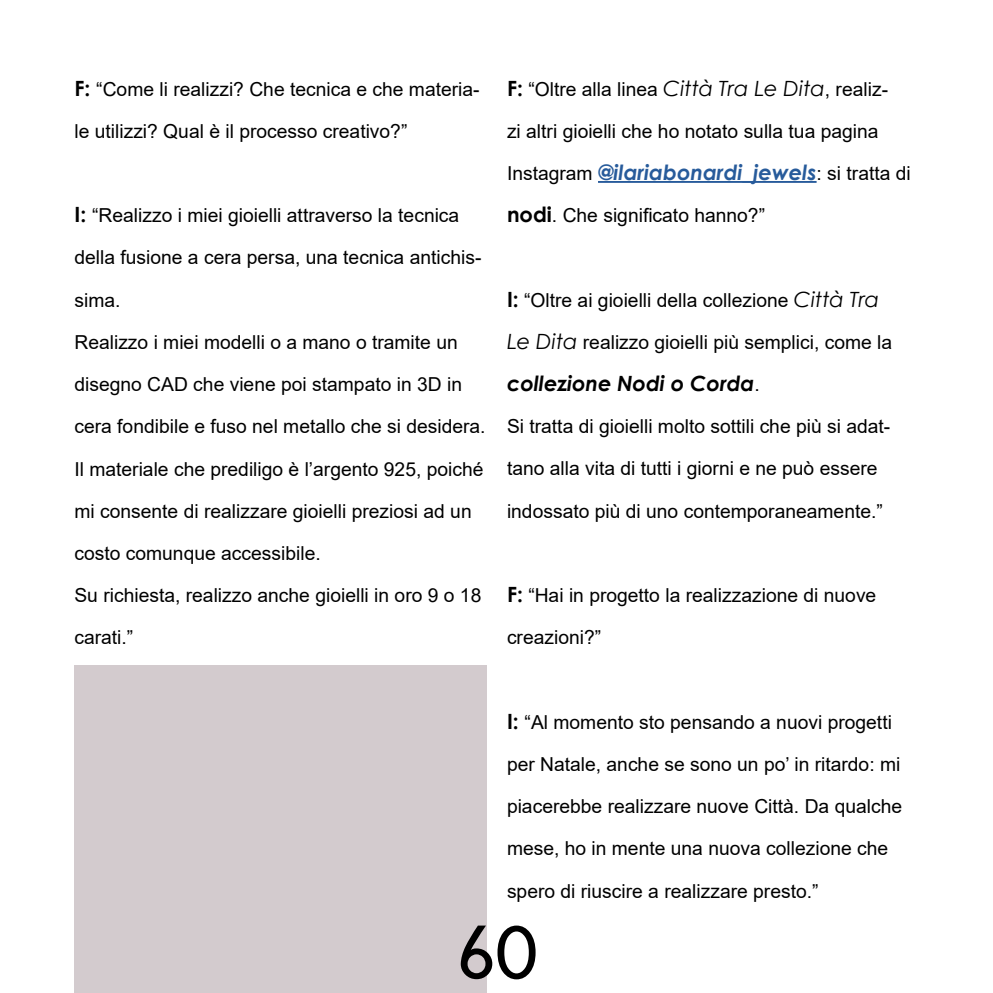
<style>
.page{position:relative;width:993px;height:993px;background:#fff}
.page>*{position:absolute;margin:0;border:0;box-sizing:border-box;transform-origin:0 0}
.t1{font:700 75.25px "Champagne&Limousines";color:#000}
.t2{font:italic 700 21px "Century Gothic";color:#275b9b}
.t3{font:italic 700 21px "Century Gothic";color:#000}
.t4{font:19.25px/42.2px "Arial";color:#000}
.s1{font-family:"Century Gothic";font-weight:700;font-size:21px}
.s2{font-family:"Century Gothic";font-style:italic;font-size:21px}
.s3{font-family:"Arial";font-weight:400;font-style:normal;font-size:19.25px;color:#000}
.s4{font-family:"Arial";font-weight:400;font-style:normal;font-size:19.25px}
</style>
<div class="page">
<hr style="left:598px;top:181px;width:218px;height:2px;background:#275b9b">
<div style="left:74px;top:665px;width:412px;height:327px;background:#d3cbce"></div>
<p class="t4" style="left:74px;top:68px;width:406px"><span class="s1">F:</span> “Come li realizzi? Che tecnica e che materia&shy;le utilizzi? Qual è il processo creativo?”</p>
<p class="t4" style="left:74px;top:194px;width:412px"><span class="s1">I:</span> “Realizzo i miei gioielli attraverso la tecnica della fusione a cera persa, una tecnica antichis&shy;sima.<br>Realizzo i miei modelli o a mano o tramite un disegno CAD che viene poi stampato in 3D in cera fondibile e fuso nel metallo che si desidera.<br>Il materiale che prediligo è l’argento 925, poiché mi consente di realizzare gioielli preziosi ad un costo comunque accessibile.<br>Su richiesta, realizzo anche gioielli in oro 9 o 18 carati.”</p>
<p class="t4" style="left:507px;top:68px;width:382px"><span class="s1">F:</span> “Oltre alla linea <span class="s2">Città Tra Le Dita</span>, realiz&shy;zi altri gioielli che ho notato sulla tua pagina</p>
<p class="t2" style="left:507px;top:156px;width:405px"><span class="s3">Instagram</span> @ilariabonardi_jewels<span class="s3">: si tratta di</span></p>
<p class="t4" style="left:507px;top:194px;width:259px"><span class="s1">nodi</span>. Che significato hanno?”</p>
<p class="t4" style="left:507px;top:278px;width:386px"><span class="s1">I:</span> “Oltre ai gioielli della collezione <span class="s2">Città Tra<br>Le Dita</span> realizzo gioielli più semplici, come la</p>
<p class="t3" style="left:507px;top:367px;width:254px">collezione Nodi o Corda<span class="s4">.</span></p>
<p class="t4" style="left:507px;top:405px;width:385px">Si tratta di gioielli molto sottili che più si adat&shy;tano alla vita di tutti i giorni e ne può essere indossato più di uno contemporaneamente.”</p>
<p class="t4" style="left:507px;top:574px;width:371px"><span class="s1">F:</span> “Hai in progetto la realizzazione di nuove creazioni?”</p>
<p class="t4" style="left:507px;top:700px;width:396px"><span class="s1">I:</span> “Al momento sto pensando a nuovi progetti per Natale, anche se sono un po’ in ritardo: mi piacerebbe realizzare nuove Città. Da qualche mese, ho in mente una nuova collezione che spero di riuscire a realizzare presto.”</p>
<h1 class="t1" style="left:455px;top:910px;width:83px">60</h1>
</div>
